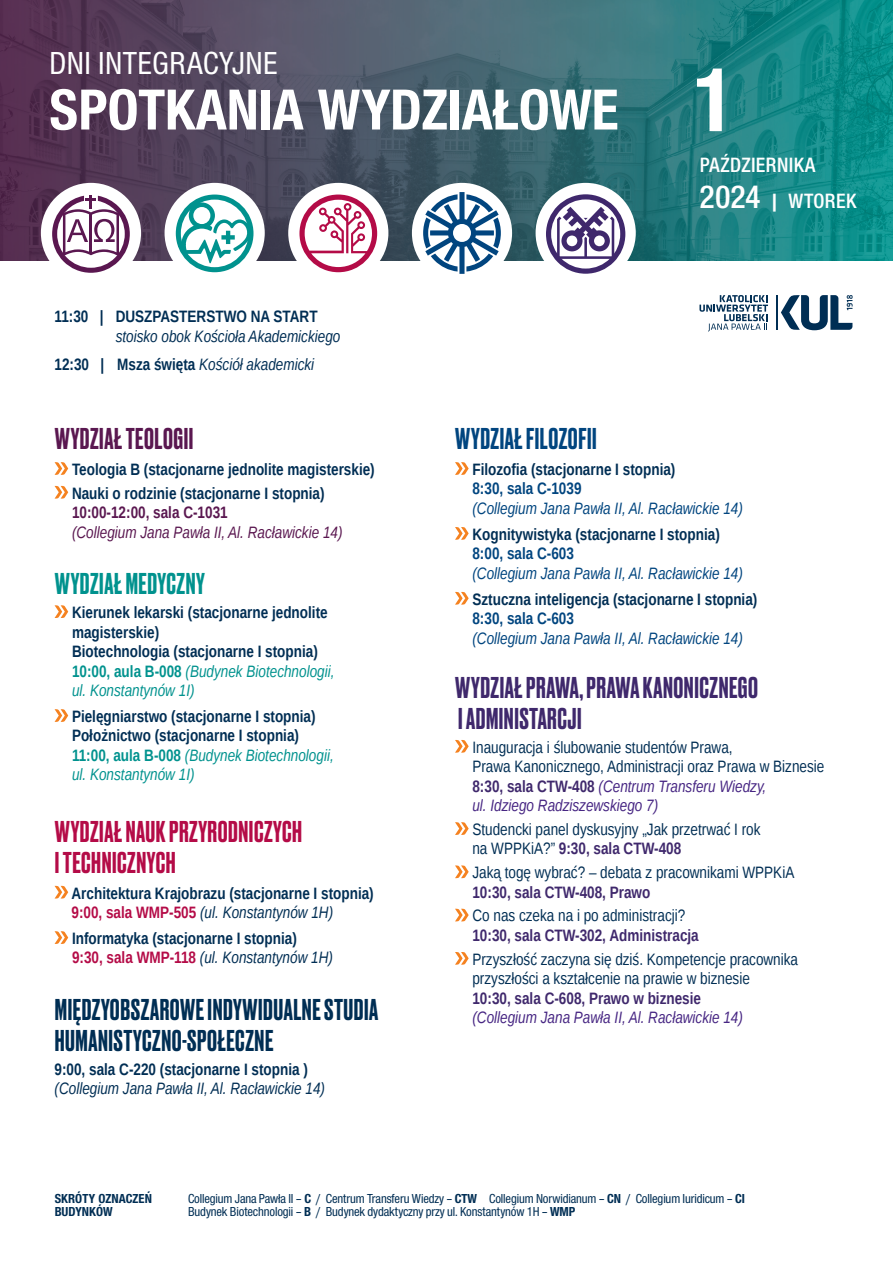
<style>
.page{position:relative;width:893px;height:1263px;background:#fff}
.page>*{position:absolute;margin:0;border:0;box-sizing:border-box;transform-origin:0 0}
.t1{font:700 94.72px "Wro Sans Med";color:#fff}
.t2{font:700 59.78px "Wro Sans Med";color:#fff}
.t3{font:33px "Wro Sans Med";letter-spacing:.015em;color:#fff}
.t4{font:500 28.28px/30.8px "Druk";letter-spacing:.02em;color:#002e54}
.t5{font:500 28.28px/30.8px "Druk";letter-spacing:.02em;color:#3f286c}
.t6{font:500 28.28px/30.8px "Druk";letter-spacing:.02em;color:#b40b47}
.t7{font:500 28.28px "Druk";letter-spacing:.02em;color:#01457f}
.t8{font:500 28.28px "Druk";letter-spacing:.02em;color:#5a1750}
.t9{font:500 28.28px "Druk";letter-spacing:.02em;color:#00928e}
.t10{font:21.45px/36.7px "Wro Sans Semi";letter-spacing:.015em;color:#fff}
.t11{font:700 16.5px/19.5px "Liberation Sans Narrow";color:#002e54}
.t12{font:16.5px/19.5px "Liberation Sans Narrow";color:#002e54}
.t13{font:italic 16.5px "Liberation Sans Narrow";color:#01457f}
.t14{font:italic 16.5px/28.2px "Liberation Sans Narrow";color:#002e54}
.t15{font:700 16.5px "Liberation Sans Narrow";color:#3f286c}
.t16{font:700 16.5px "Liberation Sans Narrow";color:#01457f}
.t17{font:italic 16.5px "Liberation Sans Narrow";color:#5a1750}
.t18{font:italic 16.5px "Liberation Sans Narrow";color:#472683}
.t19{font:700 16.5px "Liberation Sans Narrow";color:#5a1750}
.t20{font:13.5px/12.8px "Wro Sans Med";letter-spacing:-.01em;color:#002e54}
.t21{font:700 13.5px/12.8px "Wro Sans Med";letter-spacing:.005em;color:#002e54}
.s1{font-weight:700;font-style:normal}
.s2{font-size:33.75px}
.s3{color:#00928e}
.s4{font-weight:400;font-style:italic;color:#00928e}
.s5{color:#b40b47}
.s6{font-weight:400;font-style:italic}
.s7{font-weight:700;color:#3f286c}
.s8{font-style:italic;color:#472683}
.s9{font-weight:700}
</style>
<div class="page">
<img style="left:0;top:0;width:893px;height:260px">
<svg style="left:55px;top:462px;width:13px;height:13px"></svg>
<svg style="left:55px;top:486px;width:13px;height:13px"></svg>
<svg style="left:55px;top:605px;width:13px;height:13px"></svg>
<svg style="left:55px;top:709px;width:13px;height:13px"></svg>
<svg style="left:55px;top:886px;width:13px;height:12px"></svg>
<svg style="left:55px;top:931px;width:13px;height:13px"></svg>
<svg style="left:455px;top:462px;width:14px;height:13px"></svg>
<svg style="left:455px;top:527px;width:14px;height:13px"></svg>
<svg style="left:455px;top:592px;width:14px;height:13px"></svg>
<svg style="left:455px;top:740px;width:14px;height:13px"></svg>
<svg style="left:455px;top:822px;width:14px;height:13px"></svg>
<svg style="left:455px;top:865px;width:14px;height:13px"></svg>
<svg style="left:455px;top:909px;width:14px;height:12px"></svg>
<svg style="left:455px;top:952px;width:14px;height:13px"></svg>
<div style="left:412px;top:183px;width:100px;height:100px;background:#fff;border-radius:50%"></div>
<svg style="left:423px;top:192px;width:78px;height:82px"></svg>
<div style="left:41px;top:183px;width:100px;height:100px;background:#fff;border-radius:50%"></div>
<svg style="left:52px;top:195px;width:78px;height:78px"></svg>
<div style="left:288px;top:183px;width:100px;height:100px;background:#fff;border-radius:50%"></div>
<svg style="left:299px;top:195px;width:78px;height:77px"></svg>
<div style="left:165px;top:183px;width:100px;height:100px;background:#fff;border-radius:50%"></div>
<svg style="left:176px;top:195px;width:77px;height:77px"></svg>
<div style="left:536px;top:183px;width:100px;height:100px;background:#fff;border-radius:50%"></div>
<svg style="left:546px;top:194px;width:79px;height:80px"></svg>
<hr style="left:776px;top:295px;width:2px;height:35px;background:#002e54">
<svg style="left:781px;top:295px;width:72px;height:35px"></svg>
<svg style="left:699px;top:295px;width:69px;height:37px"></svg>
<h3 class="t3" style="left:50px;top:44px;width:229px">DNI INTEGRACYJNE</h3>
<h2 class="t2" style="left:49px;top:75px;width:571px">SPOTKANIA WYDZIAŁOWE</h2>
<p class="t11" style="left:55px;top:306px;width:265px">11:30 | DUSZPASTERSTWO NA START</p>
<p class="t14" style="left:55px;top:322px;width:287px;text-indent:61px">stoisko obok Kościoła Akademickiego<br><span class="s1">12:30 | Msza święta</span> Kościół akademicki</p>
<h1 class="t1" style="left:691px;top:44px;width:47px">1</h1>
<h3 class="t10" style="left:699px;top:146px;width:159px">PAŹDZIERNIKA<br><span class="s2">2024</span> | WTOREK</h3>
<h3 class="t8" style="left:55px;top:419px;width:140px">WYDZIAŁ TEOLOGII</h3>
<p class="t11" style="left:72px;top:457px;width:304px;line-height:23.8px">Teologia B (stacjonarne jednolite magisterskie)<br>Nauki o rodzinie (stacjonarne I stopnia)</p>
<p class="t19" style="left:72px;top:501px;width:157px">10:00-12:00, sala C-1031</p>
<p class="t17" style="left:72px;top:521px;width:272px">(Collegium Jana Pawła II, Al. Racławickie 14)</p>
<h3 class="t9" style="left:55px;top:564px;width:151px">WYDZIAŁ MEDYCZNY</h3>
<p class="t11" style="left:72px;top:602px;width:264px">Kierunek lekarski (stacjonarne jednolite magisterskie)<br>Biotechnologia (stacjonarne I stopnia)<br><span class="s3">10:00, aula B-008</span> <span class="s4">(Budynek Biotechnologii, ul. Konstantynów 1I)</span></p>
<p class="t11" style="left:72px;top:706px;width:263px">Pielęgniarstwo (stacjonarne I stopnia)<br>Położnictwo (stacjonarne I stopnia)<br><span class="s3">11:00, aula B-008</span> <span class="s4">(Budynek Biotechnologii, ul. Konstantynów 1I)</span></p>
<h3 class="t6" style="left:55px;top:815px;width:249px">WYDZIAŁ NAUK PRZYRODNICZYCH<br>I TECHNICZNYCH</h3>
<p class="t11" style="left:72px;top:883px;width:304px">Architektura Krajobrazu (stacjonarne I stopnia)<br><span class="s5">9:00, sala WMP-505</span> <span class="s6">(ul. Konstantynów 1H)</span></p>
<p class="t11" style="left:72px;top:928px;width:262px">Informatyka (stacjonarne I stopnia)<br><span class="s5">9:30, sala WMP-118</span> <span class="s6">(ul. Konstantynów 1H)</span></p>
<h3 class="t4" style="left:55px;top:993px;width:325px">MIĘDZYOBSZAROWE INDYWIDUALNE STUDIA<br>HUMANISTYCZNO-SPOŁECZNE</h3>
<p class="t11" style="left:55px;top:1059px;width:255px">9:00, sala C-220 (stacjonarne I stopnia )</p>
<p class="t14" style="left:55px;top:1074px;width:272px">(Collegium Jana Pawła II, Al. Racławickie 14)</p>
<h3 class="t7" style="left:455px;top:419px;width:143px">WYDZIAŁ FILOZOFII</h3>
<p class="t11" style="left:472px;top:459px;width:205px">Filozofia (stacjonarne I stopnia)</p>
<p class="t16" style="left:472px;top:477px;width:111px">8:30, sala C-1039</p>
<p class="t13" style="left:472px;top:497px;width:272px">(Collegium Jana Pawła II, Al. Racławickie 14)</p>
<p class="t11" style="left:472px;top:524px;width:249px">Kognitywistyka (stacjonarne I stopnia)</p>
<p class="t16" style="left:472px;top:542px;width:103px">8:00, sala C-603</p>
<p class="t13" style="left:472px;top:562px;width:272px">(Collegium Jana Pawła II, Al. Racławickie 14)</p>
<p class="t11" style="left:472px;top:589px;width:286px">Sztuczna inteligencja (stacjonarne I stopnia)</p>
<p class="t16" style="left:472px;top:607px;width:103px">8:30, sala C-603</p>
<p class="t13" style="left:472px;top:627px;width:272px">(Collegium Jana Pawła II, Al. Racławickie 14)</p>
<h3 class="t5" style="left:455px;top:671px;width:304px">WYDZIAŁ PRAWA, PRAWA KANONICZNEGO<br>I ADMINISTARCJI</h3>
<p class="t12" style="left:472px;top:738px;width:353px">Inauguracja i ślubowanie studentów Prawa,<br>Prawa Kanonicznego, Administracji oraz Prawa w Biznesie <span class="s7">8:30, sala CTW-408</span> <span class="s8">(Centrum Transferu Wiedzy,<br>ul. Idziego Radziszewskiego 7)</span></p>
<p class="t12" style="left:472px;top:820px;width:290px">Studencki panel dyskusyjny „Jak przetrwać I rok na WPPKiA?” <span class="s7">9:30, sala CTW-408</span></p>
<p class="t12" style="left:472px;top:863px;width:323px">Jaką togę wybrać? – debata z pracownikami WPPKiA</p>
<p class="t15" style="left:472px;top:881px;width:179px">10:30, sala CTW-408, Prawo</p>
<p class="t12" style="left:472px;top:907px;width:214px">Co nas czeka na i po administracji?</p>
<p class="t15" style="left:472px;top:924px;width:228px">10:30, sala CTW-302, Administracja</p>
<p class="t12" style="left:472px;top:950px;width:327px">Przyszłość zaczyna się dziś. Kompetencje pracownika przyszłości a kształcenie na prawie w biznesie</p>
<p class="t15" style="left:472px;top:987px;width:230px">10:30, sala C-608, Prawo w biznesie</p>
<p class="t18" style="left:472px;top:1006px;width:272px">(Collegium Jana Pawła II, Al. Racławickie 14)</p>
<p class="t21" style="left:55px;top:1192px;width:99px">SKRÓTY OZNACZEŃ<br>BUDYNKÓW</p>
<p class="t20" style="left:188px;top:1192px;width:558px">Collegium Jana Pawła II – <span class="s9">C</span> / Centrum Transferu Wiedzy – <span class="s9">CTW</span> Collegium Norwidianum – <span class="s9">CN</span> / Collegium Iuridicum – <span class="s9">CI<br></span>Budynek Biotechnologii – <span class="s9">B</span> / Budynek dydaktyczny przy ul. Konstantynów 1H – <span class="s9">WMP</span></p>
</div>
